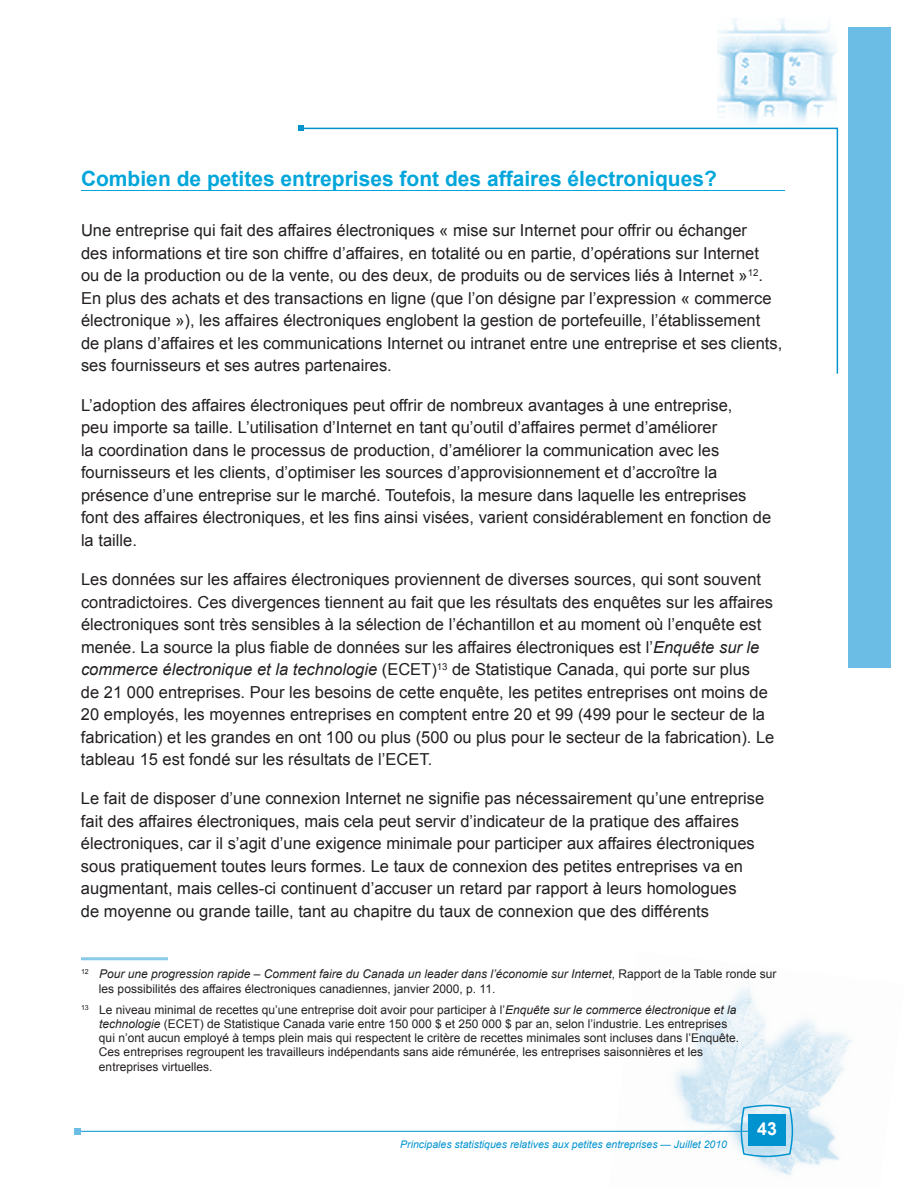
<style>
.page{position:relative;width:918px;height:1188px;background:#fff}
.page>*{position:absolute;margin:0;border:0;box-sizing:border-box;transform-origin:0 0}
.t1{font:700 21px "Arial";color:#02a6da}
.t2{font:700 18px "Arial";color:#fff}
.t3{font:16.5px/22.5px "Arial";color:#231f20}
.t4{font:12px/14.2px "Arial";color:#231f20}
.t5{font:italic 10.5px "Arial";color:#0093d0}
.s1{font-style:italic}
</style>
<div class="page">
<img style="left:608px;top:987px;width:244px;height:188px">
<hr style="left:81px;top:1131px;width:670px;height:1px;background:#0093d0">
<div style="left:848px;top:27px;width:43px;height:640px;background:#6bbde5"></div>
<svg style="left:304px;top:127px;width:535px;height:247px"></svg>
<svg style="left:298px;top:125px;width:6px;height:6px"></svg>
<img style="left:717px;top:18px;width:120px;height:106px">
<hr style="left:81px;top:190px;width:704px;height:1px;background:#02a6da">
<hr style="left:81px;top:957px;width:87px;height:3px;background:#89c9ea">
<div style="left:74px;top:1128px;width:7px;height:7px;background:#6bbde5"></div>
<svg style="left:740px;top:1104px;width:54px;height:54px;background:#66bce1"></svg>
<p class="t1" style="left:81px;top:164px;width:638px">Combien de petites entreprises font des affaires électroniques?</p>
<p class="t3" style="left:81px;top:219px;width:703px">Une entreprise qui fait des affaires électroniques « mise sur Internet pour offrir ou échanger<br>des informations et tire son chiffre d’affaires, en totalité ou en partie, d’opérations sur Internet<br>ou de la production ou de la vente, ou des deux, de produits ou de services liés à Internet »<sup>12</sup>.<br>En plus des achats et des transactions en ligne (que l’on désigne par l’expression « commerce électronique »), les affaires électroniques englobent la gestion de portefeuille, l’établissement de plans d’affaires et les communications Internet ou intranet entre une entreprise et ses clients, ses fournisseurs et ses autres partenaires.</p>
<p class="t3" style="left:81px;top:394px;width:692px">L’adoption des affaires électroniques peut offrir de nombreux avantages à une entreprise,<br>peu importe sa taille. L’utilisation d’Internet en tant qu’outil d’affaires permet d’améliorer<br>la coordination dans le processus de production, d’améliorer la communication avec les fournisseurs et les clients, d’optimiser les sources d’approvisionnement et d’accroître la présence d’une entreprise sur le marché. Toutefois, la mesure dans laquelle les entreprises font des affaires électroniques, et les fins ainsi visées, varient considérablement en fonction de la taille.</p>
<p class="t3" style="left:81px;top:568px;width:695px">Les données sur les affaires électroniques proviennent de diverses sources, qui sont souvent contradictoires. Ces divergences tiennent au fait que les résultats des enquêtes sur les affaires électroniques sont très sensibles à la sélection de l’échantillon et au moment où l’enquête est menée. La source la plus fiable de données sur les affaires électroniques est l’<span class="s1">Enquête sur le commerce électronique et la technologie</span> (ECET)<sup>13</sup> de Statistique Canada, qui porte sur plus<br>de 21 000 entreprises. Pour les besoins de cette enquête, les petites entreprises ont moins de 20 employés, les moyennes entreprises en comptent entre 20 et 99 (499 pour le secteur de la fabrication) et les grandes en ont 100 ou plus (500 ou plus pour le secteur de la fabrication). Le tableau 15 est fondé sur les résultats de l’ECET.</p>
<p class="t3" style="left:81px;top:788px;width:685px">Le fait de disposer d’une connexion Internet ne signifie pas nécessairement qu’une entreprise fait des affaires électroniques, mais cela peut servir d’indicateur de la pratique des affaires électroniques, car il s’agit d’une exigence minimale pour participer aux affaires électroniques sous pratiquement toutes leurs formes. Le taux de connexion des petites entreprises va en augmentant, mais celles-ci continuent d’accuser un retard par rapport à leurs homologues<br>de moyenne ou grande taille, tant au chapitre du taux de connexion que des différents</p>
<p class="t4" style="left:99px;top:967px;width:679px;text-indent:-18px"><sup>12</sup> <span class="s1">Pour une progression rapide</span> – <span class="s1">Comment faire du Canada un leader dans l’économie sur Internet</span>, Rapport de la Table ronde sur les possibilités des affaires électroniques canadiennes, janvier 2000, p. 11.</p>
<p class="t4" style="left:99px;top:1002px;width:642px;text-indent:-18px"><sup>13</sup> Le niveau minimal de recettes qu’une entreprise doit avoir pour participer à l’<span class="s1">Enquête sur le commerce électronique et la technologie</span> (ECET) de Statistique Canada varie entre 150 000 $ et 250 000 $ par an, selon l’industrie. Les entreprises qui n’ont aucun employé à temps plein mais qui respectent le critère de recettes minimales sont incluses dans l’Enquête.<br>Ces entreprises regroupent les travailleurs indépendants sans aide rémunérée, les entreprises saisonnières et les entreprises virtuelles.</p>
<p class="t5" style="left:400px;top:1137px;width:328px">Principales statistiques relatives aux petites entreprises — Juillet 2010</p>
<p class="t2" style="left:757px;top:1117px;width:21px">43</p>
</div>
